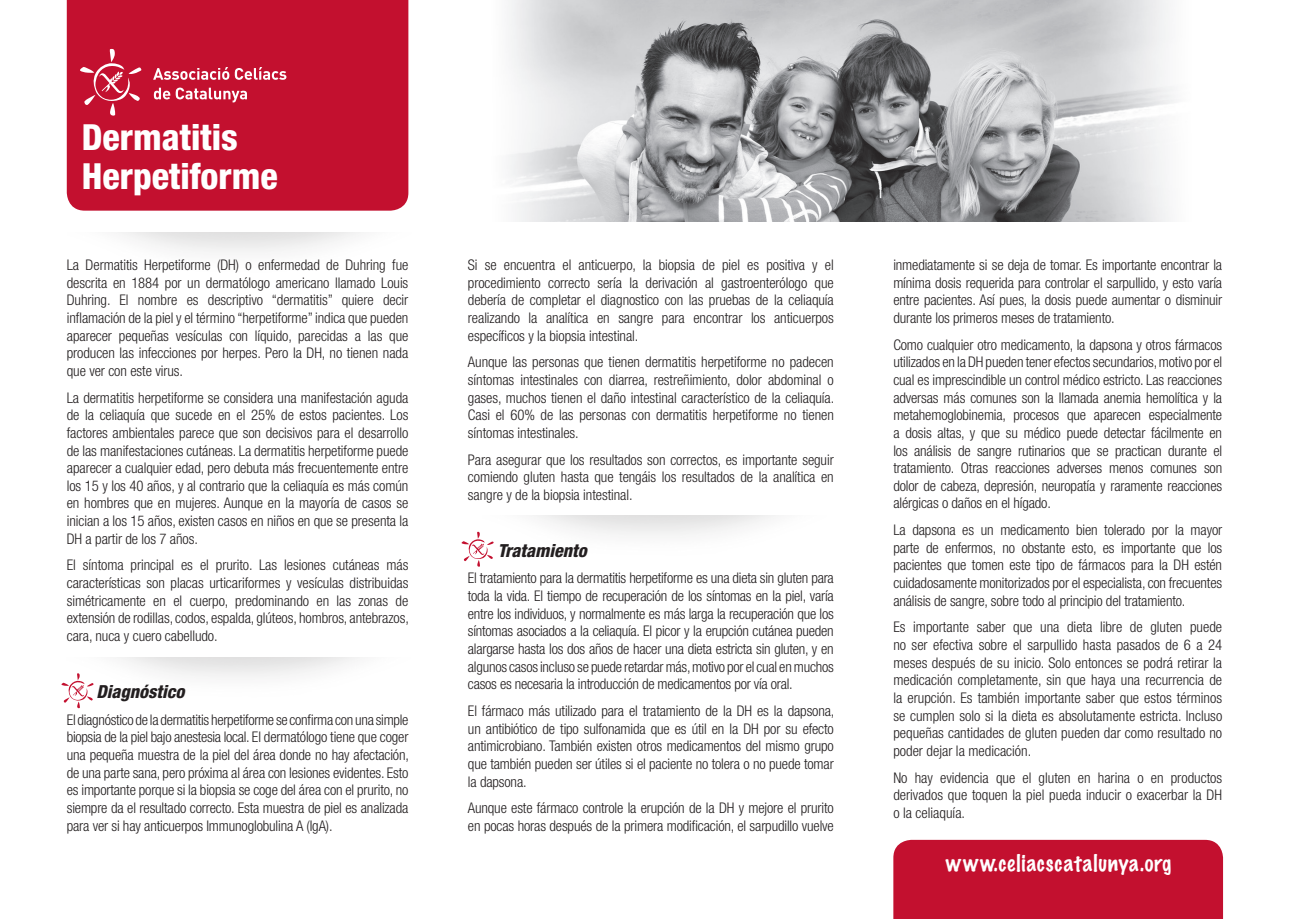
<style>
.page{position:relative;width:1289px;height:919px;background:#fff}
.page>*{position:absolute;margin:0;border:0;box-sizing:border-box;transform-origin:0 0}
.t1{font:800 condensed 36px/39px "Helvetica Neue";color:#fff}
.t2{font:100 21px "Marker Felt";letter-spacing:.04em;color:#fff}
.t3{font:italic 800 condensed 18px "Helvetica Neue";color:#231f20}
.t4{font:300 condensed 14.7px/17.7px "Helvetica Neue";letter-spacing:-.005em;color:#231f20;text-align:justify}
</style>
<div class="page">
<img style="left:61px;top:657px;width:299px;height:52px">
<svg style="left:461px;top:541px;width:10px;height:21px"></svg>
<img style="left:471px;top:516px;width:303px;height:51px">
<div style="left:893px;top:839px;width:329px;height:79px;background:#c3102f"></div>
<div style="left:67px;top:0;width:341px;height:211px;background:#c3102f"></div>
<img style="left:508px;top:0;width:667px;height:221px">
<svg style="left:80px;top:49px;width:62px;height:67px;background:#cb314c"></svg>
<svg style="left:153px;top:67px;width:76px;height:13px"></svg>
<svg style="left:235px;top:67px;width:51px;height:13px"></svg>
<svg style="left:154px;top:88px;width:16px;height:11px"></svg>
<svg style="left:176px;top:88px;width:71px;height:14px"></svg>
<h1 class="t1" style="left:82px;top:117px;width:197px">Dermatitis<br>Herpetiforme</h1>
<p class="t4" style="left:67px;top:256px;width:343px">La Dermatitis Herpetiforme (DH) o enfermedad de Duhring fue descrita en 1884 por un dermatólogo americano llamado Louis Duhring. El nombre es descriptivo “dermatitis” quiere decir inflamación de la piel y el término “herpetiforme” indica que pueden aparecer pequeñas vesículas con líquido, parecidas a las que producen las infecciones por herpes. Pero la DH, no tienen nada que ver con este virus.</p>
<p class="t4" style="left:67px;top:388px;width:343px">La dermatitis herpetiforme se considera una manifestación aguda de la celiaquía que sucede en el 25% de estos pacientes. Los factores ambientales parece que son decisivos para el desarrollo de las manifestaciones cutáneas. La dermatitis herpetiforme puede aparecer a cualquier edad, pero debuta más frecuentemente entre los 15 y los 40 años, y al contrario que la celiaquía es más común en hombres que en mujeres. Aunque en la mayoría de casos se inician a los 15 años, existen casos en niños en que se presenta la DH a partir de los 7 años.</p>
<p class="t4" style="left:67px;top:556px;width:344px">El síntoma principal es el prurito. Las lesiones cutáneas más características son placas urticariformes y vesículas distribuidas simétricamente en el cuerpo, predominando en las zonas de extensión de rodillas, codos, espalda, glúteos, hombros, antebrazos, cara, nuca y cuero cabelludo.</p>
<p class="t3" style="left:97px;top:680px;width:90px">Diagnóstico</p>
<p class="t4" style="left:67px;top:710px;width:344px">El diagnóstico de la dermatitis herpetiforme se confirma con una simple biopsia de la piel bajo anestesia local. El dermatólogo tiene que coger una pequeña muestra de la piel del área donde no hay afectación, de una parte sana, pero próxima al área con lesiones evidentes. Esto es importante porque si la biopsia se coge del área con el prurito, no siempre da el resultado correcto. Esta muestra de piel es analizada para ver si hay anticuerpos Immunoglobulina A (IgA).</p>
<p class="t4" style="left:468px;top:256px;width:367px">Si se encuentra el anticuerpo, la biopsia de piel es positiva y el procedimiento correcto sería la derivación al gastroenterólogo que debería de completar el diagnostico con las pruebas de la celiaquía realizando la analítica en sangre para encontrar los anticuerpos específicos y la biopsia intestinal.</p>
<p class="t4" style="left:468px;top:353px;width:368px">Aunque las personas que tienen dermatitis herpetiforme no padecen síntomas intestinales con diarrea, restreñimiento, dolor abdominal o gases, muchos tienen el daño intestinal característico de la celiaquía.<br>Casi el 60% de las personas con dermatitis herpetiforme no tienen síntomas intestinales.</p>
<p class="t4" style="left:468px;top:450px;width:367px">Para asegurar que los resultados son correctos, es importante seguir comiendo gluten hasta que tengáis los resultados de la analítica en sangre y de la biopsia intestinal.</p>
<p class="t3" style="left:497px;top:539px;width:91px">Tratamiento</p>
<p class="t4" style="left:468px;top:569px;width:367px">El tratamiento para la dermatitis herpetiforme es una dieta sin gluten para toda la vida. El tiempo de recuperación de los síntomas en la piel, varía entre los individuos, y normalmente es más larga la recuperación que los síntomas asociados a la celiaquía. El picor y la erupción cutánea pueden alargarse hasta los dos años de hacer una dieta estricta sin gluten, y en algunos casos incluso se puede retardar más, motivo por el cual en muchos casos es necesaria la introducción de medicamentos por vía oral.</p>
<p class="t4" style="left:468px;top:701px;width:368px">El fármaco más utilizado para el tratamiento de la DH es la dapsona, un antibiótico de tipo sulfonamida que es útil en la DH por su efecto antimicrobiano. También existen otros medicamentos del mismo grupo que también pueden ser útiles si el paciente no tolera o no puede tomar la dapsona.</p>
<p class="t4" style="left:468px;top:799px;width:367px">Aunque este fármaco controle la erupción de la DH y mejore el prurito en pocas horas después de la primera modificación, el sarpudillo vuelve</p>
<p class="t4" style="left:893px;top:256px;width:330px">inmediatamente si se deja de tomar. Es importante encontrar la mínima dosis requerida para controlar el sarpullido, y esto varía entre pacientes. Así pues, la dosis puede aumentar o disminuir durante los primeros meses de tratamiento.</p>
<p class="t4" style="left:893px;top:335px;width:330px">Como cualquier otro medicamento, la dapsona y otros fármacos utilizados en la DH pueden tener efectos secundarios, motivo por el cual es imprescindible un control médico estricto. Las reacciones adversas más comunes son la llamada anemia hemolítica y la metahemoglobinemia, procesos que aparecen especialmente a dosis altas, y que su médico puede detectar fácilmente en los análisis de sangre rutinarios que se practican durante el tratamiento. Otras reacciones adverses menos comunes son dolor de cabeza, depresión, neuropatía y raramente reacciones alérgicas o daños en el hígado.</p>
<p class="t4" style="left:893px;top:521px;width:330px">La dapsona es un medicamento bien tolerado por la mayor parte de enfermos, no obstante esto, es importante que los pacientes que tomen este tipo de fármacos para la DH estén cuidadosamente monitorizados por el especialista, con frecuentes análisis de sangre, sobre todo al principio del tratamiento.</p>
<p class="t4" style="left:893px;top:618px;width:330px">Es importante saber que una dieta libre de gluten puede no ser efectiva sobre el sarpullido hasta pasados de 6 a 24 meses después de su inicio. Solo entonces se podrá retirar la medicación completamente, sin que haya una recurrencia de la erupción. Es también importante saber que estos términos se cumplen solo si la dieta es absolutamente estricta. Incluso pequeñas cantidades de gluten pueden dar como resultado no poder dejar la medicación.</p>
<p class="t4" style="left:893px;top:768px;width:330px">No hay evidencia que el gluten en harina o en productos derivados que toquen la piel pueda inducir o exacerbar la DH o la celiaquía.</p>
<h2 class="t2" style="left:946px;top:846px;width:227px">www.celiacscatalunya.org</h2>
</div>
